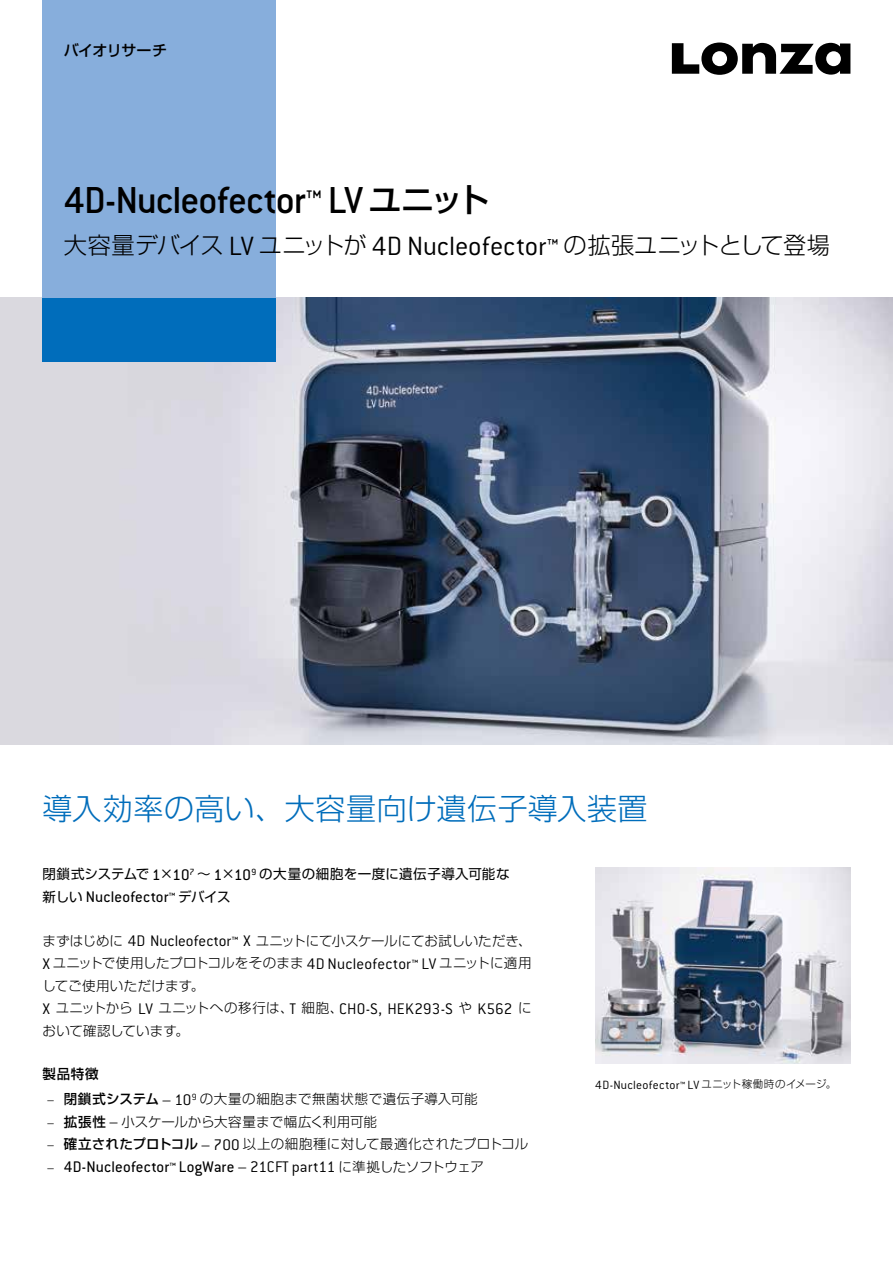
<style>
.page{position:relative;width:893px;height:1263px;background:#fff}
.page>*{position:absolute;margin:0;border:0;box-sizing:border-box;transform-origin:0 0}
.t1{font:500 41.25px "Conduit ITC Std";letter-spacing:-.025em;color:#000}
.t2{font:300 30px "Shin Go Pro";letter-spacing:.01em;color:#006dbb}
.t3{font:300 23.25px "Shin Go Pro";letter-spacing:-.04em;color:#000}
.t4{font:16.8px "Conduit ITC Std";letter-spacing:.015em;color:#000}
.t5{font:300 16.8px "Conduit ITC Std";letter-spacing:.01em;color:#000}
.t6{font:500 15px "Shin Go Pro";letter-spacing:-.03em;color:#000}
.t7{font:300 13.5px/22.5px "Shin Go Pro";letter-spacing:.015em;color:#000;text-align:justify}
.t8{font:13.5px "Shin Go Pro";letter-spacing:.03em;color:#000}
.t9{font:300 13.5px "Shin Go Pro";letter-spacing:.04em;color:#000}
.t10{font:300 13.5px "Shin Go Pro";letter-spacing:-.01em;color:#000}
.t11{font:500 13.5px "Shin Go Pro";color:#000}
.t12{font:300 13.2px "Conduit ITC Std";letter-spacing:.02em;color:#000}
.s1{font-family:"Shin Go Pro";font-size:33px}
.s2{font-family:"Conduit ITC Std";font-size:29.1px}
.s3{font-family:"Conduit ITC Std";font-size:16.8px}
.s4{font-family:"Shin Go Pro";font-size:13.5px}
.s5{font-family:"Conduit ITC Std"}
.s6{font-weight:500}
.s7{font-weight:300;font-size:13.5px}
.s8{font-weight:300}
.s9{font-family:"Shin Go Pro";font-weight:300;font-size:13.5px}
.s10{font-family:"Shin Go Pro";font-size:10.5px}
</style>
<div class="page">
<img style="left:0;top:298px;width:893px;height:446px">
<svg style="left:672px;top:43px;width:178px;height:32px"></svg>
<div style="left:43px;top:0;width:233px;height:298px;background:#87aedc"></div>
<div style="left:43px;top:298px;width:233px;height:63px;background:#006dbb"></div>
<img style="left:595px;top:867px;width:255px;height:197px">
<p class="t6" style="left:64px;top:38px;width:105px">バイオリサーチ</p>
<h1 class="t1" style="left:64px;top:175px;width:427px">4D-Nucleofector™ LV <span class="s1">ユニット</span></h1>
<h3 class="t3" style="left:64px;top:226px;width:768px">大容量デバイス <span class="s2">LV</span> ユニットが <span class="s2">4D Nucleofector™</span> の拡張ユニットとして登場</h3>
<h2 class="t2" style="left:43px;top:784px;width:607px">導入効率の高い、大容量向け遺伝子導入装置</h2>
<p class="t8" style="left:43px;top:863px;width:468px">閉鎖式システムで <span class="s3">1</span>×<span class="s3">10</span><sup>7</sup> ～ <span class="s3">1</span>×<span class="s3">10</span><sup>9</sup> の大量の細胞を一度に遺伝子導入可能な</p>
<p class="t4" style="left:43px;top:887px;width:189px"><span class="s4">新しい</span> Nucleofector™ <span class="s4">デバイス</span></p>
<p class="t7" style="left:43px;top:928px;width:490px">まずはじめに <span class="s3">4D Nucleofector™ X</span> ユニットにて小スケールにてお試しいただき、<span class="s3">X</span> ユニットで使用したプロトコルをそのまま <span class="s3">4D Nucleofector™ LV</span> ユニットに適用してご使用いただけます。</p>
<p class="t5" style="left:43px;top:998px;width:490px">X <span class="s4">ユニットから</span> LV <span class="s4">ユニットへの移行は、</span>T <span class="s4">細胞、</span>CHO-S, HEK293-S <span class="s4">や</span> K562 <span class="s4">に</span></p>
<p class="t7" style="left:43px;top:1018px;width:148px">おいて確認しています。</p>
<p class="t11" style="left:43px;top:1063px;width:58px">製品特徴</p>
<p class="t9" style="left:47px;top:1088px;width:432px"><span class="s5">–</span> <span class="s6">閉鎖式システム</span> <span class="s3">– 10</span><sup>9</sup> の大量の細胞まで無菌状態で遺伝子導入可能</p>
<p class="t10" style="left:47px;top:1110px;width:332px"><span class="s5">–</span> <span class="s6">拡張性</span> <span class="s3">–</span> 小スケールから大容量まで幅広く利用可能</p>
<p class="t7" style="left:47px;top:1131px;width:483px"><span class="s5">–</span> <span class="s6">確立されたプロトコル</span> <span class="s3">– 700</span> 以上の細胞種に対して最適化されたプロトコル</p>
<p class="t4" style="left:47px;top:1156px;width:439px"><span class="s7">–</span> 4D-Nucleofector™ LogWare <span class="s8">– 21CFT part11</span> <span class="s9">に準拠したソフトウェア</span></p>
<p class="t12" style="left:595px;top:1076px;width:242px">4D-Nucleofector™ LV <span class="s10">ユニット稼働時のイメージ。</span></p>
</div>
